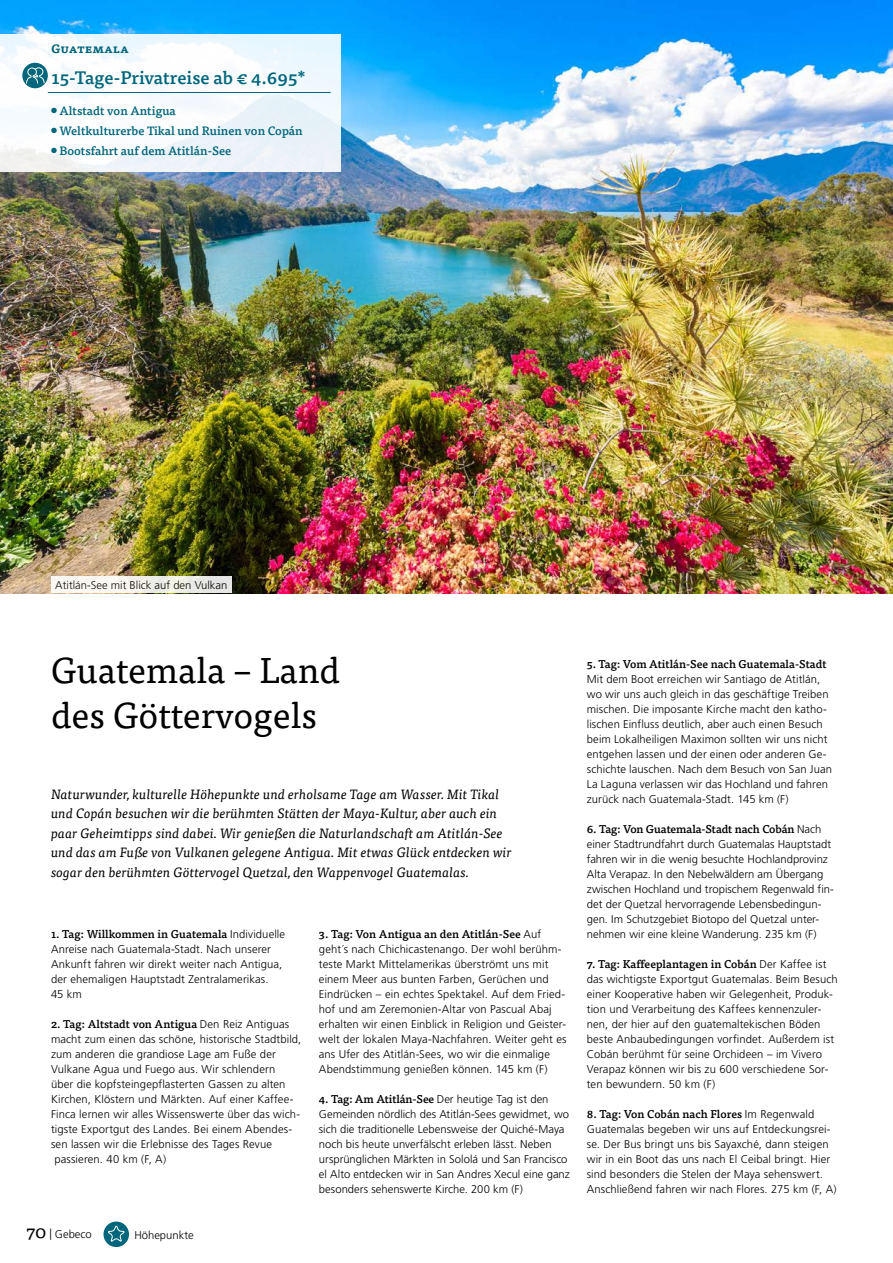
<style>
.page{position:relative;width:893px;height:1263px;background:#fff}
.page>*{position:absolute;margin:0;border:0;box-sizing:border-box;transform-origin:0 0}
.t1{font:36px/45px "Tisa OT";color:#000}
.t2{font:500 18px "Tisa OT";color:#00667b}
.t3{font:italic 13.5px/19.5px "Tisa OT";letter-spacing:.005em;color:#000}
.t4{font:500 12px "Tisa OT";color:#00667b}
.t5{font:700 12px "Tisa OT";color:#00667b}
.t6{font:300 11.25px/15px "Frutiger LT Pro";letter-spacing:.01em;color:#000}
.t7{font:500 11.25px "Tisa OT";color:#000}
.s1{font-family:"Frutiger LT Pro";font-weight:300}
.s2{font-family:"Tisa OT";font-weight:400;font-size:18px}
</style>
<div class="page">
<img style="left:0;top:0;width:893px;height:593px">
<svg style="left:0;top:34px;width:341px;height:138px;fill:#f5f9fe"></svg>
<hr style="left:48px;top:92px;width:283px;height:1px;background:#00667b">
<div style="left:22px;top:63px;width:26px;height:25px;background:#00667b;border-radius:50%"></div>
<svg style="left:26px;top:67px;width:19px;height:17px"></svg>
<div style="left:51px;top:576px;width:181px;height:17px;background:linear-gradient(to right,#fffbf7,#e6e7e2)"></div>
<svg style="left:103px;top:1221px;width:26px;height:26px"></svg>
<svg style="left:107px;top:1226px;width:18px;height:16px"></svg>
<p class="t5" style="left:51px;top:41px;width:79px">Guatemala</p>
<h2 class="t2" style="left:52px;top:66px;width:255px">15-Tage-Privatreise ab € 4.695*</h2>
<p class="t4" style="left:51px;top:103px;width:126px">● Altstadt von Antigua</p>
<p class="t4" style="left:51px;top:123px;width:253px">● Weltkulturerbe Tikal und Ruinen von Copán</p>
<p class="t4" style="left:51px;top:143px;width:182px">● Bootsfahrt auf dem Atitlán-See</p>
<p class="t6" style="left:55px;top:578px;width:174px">Atitlán-See mit Blick auf den Vulkan</p>
<h1 class="t1" style="left:51px;top:649px;width:291px">Guatemala – Land des Göttervogels</h1>
<p class="t3" style="left:51px;top:784px;width:462px">Naturwunder, kulturelle Höhepunkte und erholsame Tage am Wasser. Mit Tikal und Copán besuchen wir die berühmten Stätten der Maya-Kultur, aber auch ein paar Geheimtipps sind dabei. Wir genießen die Naturlandschaft am Atitlán-See und das am Fuße von Vulkanen gelegene Antigua. Mit etwas Glück entdecken wir sogar den berühmten Göttervogel Quetzal, den Wappenvogel Guatemalas.</p>
<p class="t7" style="left:51px;top:927px;width:236px">1. Tag: Willkommen in Guatemala <span class="s1">Individuelle</span></p>
<p class="t6" style="left:51px;top:942px;width:233px">Anreise nach Guatemala-Stadt. Nach unserer Ankunft fahren wir direkt weiter nach Antigua, der ehemaligen Hauptstadt Zentralamerikas.<br>45 km</p>
<p class="t7" style="left:51px;top:1017px;width:240px">2. Tag: Altstadt von Antigua <span class="s1">Den Reiz Antiguas</span></p>
<p class="t6" style="left:51px;top:1032px;width:252px">macht zum einen das schöne, historische Stadtbild,</p>
<p class="t6" style="left:51px;top:1047px;width:226px">zum anderen die grandiose Lage am Fuße der</p>
<p class="t6" style="left:51px;top:1062px;width:226px">Vulkane Agua und Fuego aus. Wir schlendern</p>
<p class="t6" style="left:51px;top:1077px;width:236px">über die kopfsteingepflasterten Gassen zu alten</p>
<p class="t6" style="left:51px;top:1092px;width:244px">Kirchen, Klöstern und Märkten. Auf einer Kaffee-</p>
<p class="t6" style="left:51px;top:1107px;width:251px">Finca lernen wir alles Wissenswerte über das wich-</p>
<p class="t6" style="left:51px;top:1122px;width:243px">tigste Exportgut des Landes. Bei einem Abendes-</p>
<p class="t6" style="left:51px;top:1137px;width:223px">sen lassen wir die Erlebnisse des Tages Revue</p>
<p class="t6" style="left:54px;top:1152px;width:113px">passieren. 40 km (F, A)</p>
<p class="t6" style="left:27px;top:1227px;width:67px"><span class="s2">70</span> | Gebeco</p>
<p class="t6" style="left:134px;top:1227px;width:61px">Höhepunkte</p>
<p class="t7" style="left:319px;top:927px;width:224px">3. Tag: Von Antigua an den Atitlán-See <span class="s1">Auf</span></p>
<p class="t6" style="left:319px;top:942px;width:249px">geht´s nach Chichicastenango. Der wohl berühm&shy;teste Markt Mittelamerikas überströmt uns mit einem Meer aus bunten Farben, Gerüchen und Eindrücken – ein echtes Spektakel. Auf dem Fried&shy;hof und am Zeremonien-Altar von Pascual Abaj erhalten wir einen Einblick in Religion und Geister&shy;welt der lokalen Maya-Nachfahren. Weiter geht es ans Ufer des Atitlán-Sees, wo wir die einmalige Abendstimmung genießen können. 145 km (F)</p>
<p class="t7" style="left:319px;top:1092px;width:231px">4. Tag: Am Atitlán-See <span class="s1">Der heutige Tag ist den</span></p>
<p class="t6" style="left:319px;top:1107px;width:252px">Gemeinden nördlich des Atitlán-Sees gewidmet, wo sich die traditionelle Lebensweise der Quiché-Maya noch bis heute unverfälscht erleben lässt. Neben ursprünglichen Märkten in Sololá und San Francisco el Alto entdecken wir in San Andres Xecul eine ganz besonders sehenswerte Kirche. 200 km (F)</p>
<p class="t7" style="left:587px;top:657px;width:241px">5. Tag: Vom Atitlán-See nach Guatemala-Stadt</p>
<p class="t6" style="left:587px;top:672px;width:247px">Mit dem Boot erreichen wir Santiago de Atitlán, wo wir uns auch gleich in das geschäftige Treiben mischen. Die imposante Kirche macht den katho&shy;lischen Einfluss deutlich, aber auch einen Besuch beim Lokalheiligen Maximon sollten wir uns nicht entgehen lassen und der einen oder anderen Ge&shy;schichte lauschen. Nach dem Besuch von San Juan La Laguna verlassen wir das Hochland und fahren zurück nach Guatemala-Stadt. 145 km (F)</p>
<p class="t7" style="left:587px;top:822px;width:236px">6. Tag: Von Guatemala-Stadt nach Cobán <span class="s1">Nach</span></p>
<p class="t6" style="left:587px;top:837px;width:249px">einer Stadtrundfahrt durch Guatemalas Hauptstadt fahren wir in die wenig besuchte Hochlandprovinz Alta Verapaz. In den Nebelwäldern am Übergang zwischen Hochland und tropischem Regenwald fin&shy;det der Quetzal hervorragende Lebensbedingun&shy;gen. Im Schutzgebiet Biotopo del Quetzal unter&shy;nehmen wir eine kleine Wanderung. 235 km (F)</p>
<p class="t7" style="left:587px;top:957px;width:241px">7. Tag: Kaffeeplantagen in Cobán <span class="s1">Der Kaffee ist</span></p>
<p class="t6" style="left:587px;top:972px;width:252px">das wichtigste Exportgut Guatemalas. Beim Besuch einer Kooperative haben wir Gelegenheit, Produk&shy;tion und Verarbeitung des Kaffees kennenzuler&shy;nen, der hier auf den guatemaltekischen Böden beste Anbaubedingungen vorfindet. Außerdem ist Cobán berühmt für seine Orchideen – im Vivero Verapaz können wir bis zu 600 verschiedene Sor&shy;ten bewundern. 50 km (F)</p>
<p class="t7" style="left:587px;top:1107px;width:229px">8. Tag: Von Cobán nach Flores <span class="s1">Im Regenwald</span></p>
<p class="t6" style="left:587px;top:1122px;width:251px">Guatemalas begeben wir uns auf Entdeckungsrei&shy;se. Der Bus bringt uns bis Sayaxché, dann steigen wir in ein Boot das uns nach El Ceibal bringt. Hier sind besonders die Stelen der Maya sehenswert.<br>Anschließend fahren wir nach Flores. 275 km (F, A)</p>
</div>
